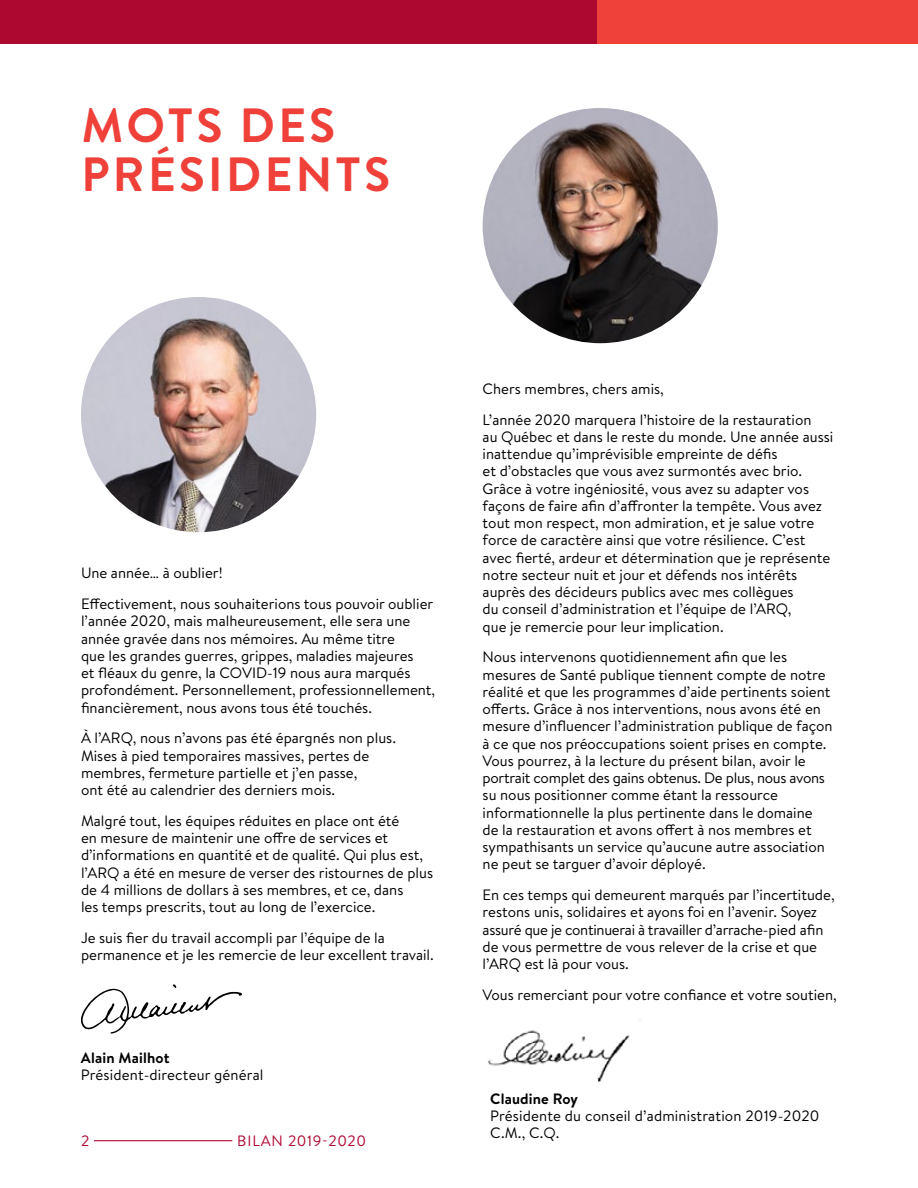
<style>
.page{position:relative;width:918px;height:1188px;background:#fff}
.page>*{position:absolute;margin:0;border:0;box-sizing:border-box;transform-origin:0 0}
.t1{font:700 48px/49.5px "Brandon Text";letter-spacing:.07em;color:#ef413a}
.t2{font:15px/17.2px "Brandon Text";color:#000}
.t3{font:700 15px "Brandon Text";letter-spacing:.01em;color:#000}
.t4{font:15px "Brandon Text";letter-spacing:.04em;color:#ad0830}
</style>
<div class="page">
<div style="left:0;top:0;width:597px;height:44px;background:#ad0830"></div>
<div style="left:597px;top:0;width:321px;height:44px;background:#ef413a"></div>
<img style="left:81px;top:297px;width:235px;height:235px;border-radius:118px">
<img style="left:483px;top:108px;width:235px;height:235px;border-radius:118px">
<svg style="left:81px;top:984px;width:161px;height:50px"></svg>
<img style="left:488px;top:1030px;width:142px;height:53px">
<hr style="left:94px;top:1140px;width:138px;height:1px;background:#ad0830">
<h1 class="t1" style="left:81px;top:99px;width:311px">MOTS DES<br>PRÉSIDENTS</h1>
<p class="t2" style="left:81px;top:557px;width:354px;line-height:30.8px">Une année… à oublier!<br>Effectivement, nous souhaiterions tous pouvoir oublier</p>
<p class="t2" style="left:81px;top:612px;width:356px">l’année 2020, mais malheureusement, elle sera une année gravée dans nos mémoires. Au même titre<br>que les grandes guerres, grippes, maladies majeures<br>et fléaux du genre, la COVID-19 nous aura marqués profondément. Personnellement, professionnellement, financièrement, nous avons tous été touchés.</p>
<p class="t2" style="left:81px;top:729px;width:316px">À l’ARQ, nous n’avons pas été épargnés non plus.<br>Mises à pied temporaires massives, pertes de membres, fermeture partielle et j’en passe,<br>ont été au calendrier des derniers mois.</p>
<p class="t2" style="left:81px;top:812px;width:354px">Malgré tout, les équipes réduites en place ont été<br>en mesure de maintenir une offre de services et d’informations en quantité et de qualité. Qui plus est, l’ARQ a été en mesure de verser des ristournes de plus de 4 millions de dollars à ses membres, et ce, dans<br>les temps prescrits, tout au long de l’exercice.</p>
<p class="t2" style="left:81px;top:929px;width:354px">Je suis fier du travail accompli par l’équipe de la permanence et je les remercie de leur excellent travail.</p>
<p class="t3" style="left:81px;top:1047px;width:90px">Alain Mailhot</p>
<p class="t2" style="left:81px;top:1066px;width:184px">Président-directeur général</p>
<p class="t4" style="left:81px;top:1130px;width:10px">2</p>
<p class="t4" style="left:237px;top:1130px;width:130px">BILAN 2019-2020</p>
<p class="t2" style="left:483px;top:373px;width:330px;line-height:30.8px">Chers membres, chers amis,<br>L’année 2020 marquera l’histoire de la restauration</p>
<p class="t2" style="left:483px;top:428px;width:352px">au Québec et dans le reste du monde. Une année aussi inattendue qu’imprévisible empreinte de défis<br>et d’obstacles que vous avez surmontés avec brio.<br>Grâce à votre ingéniosité, vous avez su adapter vos façons de faire afin d’affronter la tempête. Vous avez tout mon respect, mon admiration, et je salue votre force de caractère ainsi que votre résilience. C’est avec fierté, ardeur et détermination que je représente notre secteur nuit et jour et défends nos intérêts auprès des décideurs publics avec mes collègues<br>du conseil d’administration et l’équipe de l’ARQ,<br>que je remercie pour leur implication.</p>
<p class="t2" style="left:483px;top:648px;width:352px">Nous intervenons quotidiennement afin que les mesures de Santé publique tiennent compte de notre réalité et que les programmes d’aide pertinents soient offerts. Grâce à nos interventions, nous avons été en mesure d’influencer l’administration publique de façon à ce que nos préoccupations soient prises en compte.<br>Vous pourrez, à la lecture du présent bilan, avoir le portrait complet des gains obtenus. De plus, nous avons su nous positionner comme étant la ressource informationnelle la plus pertinente dans le domaine<br>de la restauration et avons offert à nos membres et sympathisants un service qu’aucune autre association ne peut se targuer d’avoir déployé.</p>
<p class="t2" style="left:483px;top:886px;width:354px">En ces temps qui demeurent marqués par l’incertitude, restons unis, solidaires et ayons foi en l’avenir. Soyez assuré que je continuerai à travailler d’arrache-pied afin de vous permettre de vous relever de la crise et que l’ARQ est là pour vous.</p>
<p class="t2" style="left:483px;top:986px;width:356px">Vous remerciant pour votre confiance et votre soutien,</p>
<p class="t3" style="left:490px;top:1088px;width:89px">Claudine Roy</p>
<p class="t2" style="left:490px;top:1107px;width:331px">Présidente du conseil d’administration 2019-2020<br>C.M., C.Q.</p>
</div>
